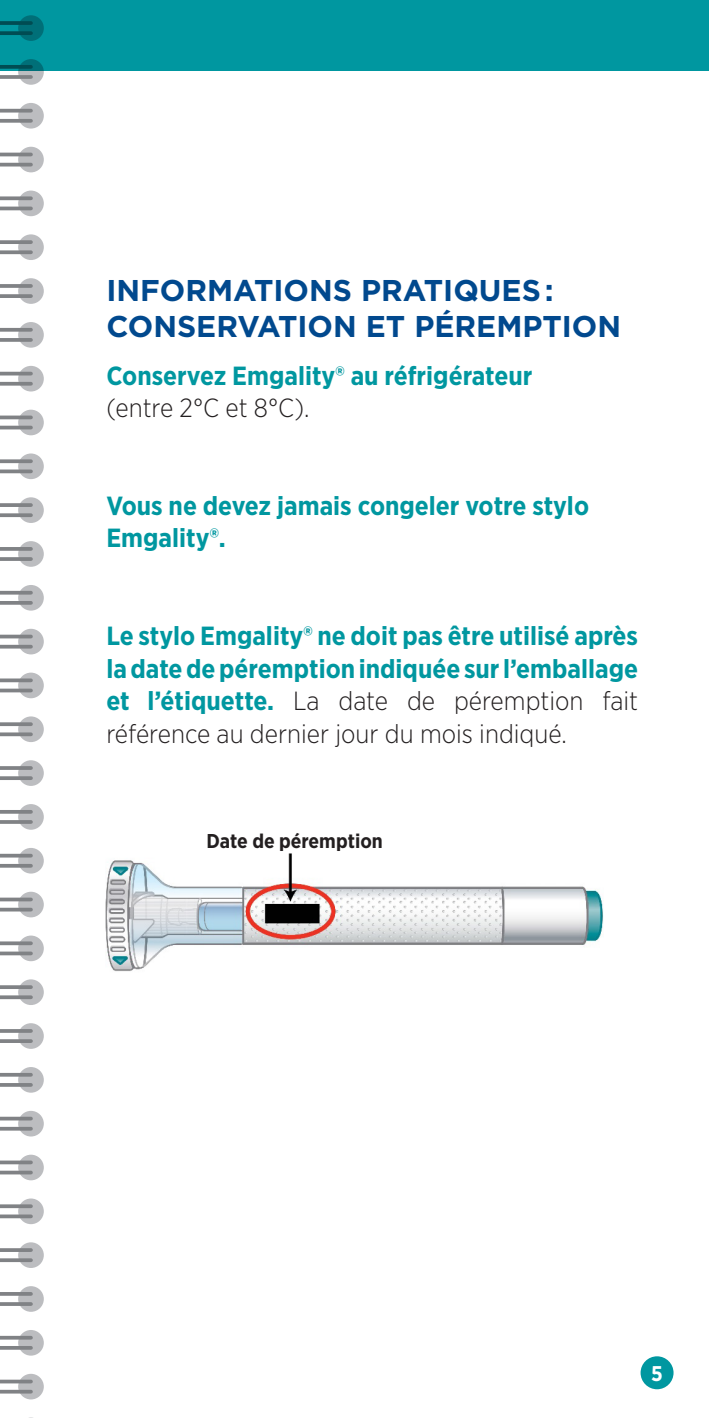
<style>
.page{position:relative;width:709px;height:1418px;background:#fff}
.page>*{position:absolute;margin:0;border:0;box-sizing:border-box;transform-origin:0 0}
.Inter{font:700 30px/36px "Gotham";color:#01498e}
.Courant{font:700 26.25px/32.5px "Gotham Narrow";color:#0097a0}
.t1{font:700 21.25px "Gotham Narrow";color:#fff}
.Courant-2{font:700 20px "Gotham Narrow";color:#231f20}
.s1{font-weight:300;color:#231f20}
</style>
<div class="page">
<div style="left:640px;top:1356px;width:33px;height:33px;background:#0097a0;border-radius:50%"></div>
<div style="left:0;top:0;width:709px;height:71px;background:#0097a0"></div>
<img style="left:105px;top:853px;width:498px;height:119px">
<svg style="left:18px;top:15px;width:26px;height:26px"></svg>
<svg style="left:18px;top:59px;width:26px;height:26px"></svg>
<div style="left:18px;top:103px;width:26px;height:26px;background:#bcbdc0;border-radius:50%"></div>
<svg style="left:18px;top:147px;width:26px;height:25px"></svg>
<div style="left:18px;top:190px;width:26px;height:26px;background:#bcbdc0;border-radius:50%"></div>
<div style="left:18px;top:234px;width:26px;height:26px;background:#bcbdc0;border-radius:50%"></div>
<div style="left:18px;top:278px;width:26px;height:26px;background:#bcbdc0;border-radius:50%"></div>
<div style="left:18px;top:322px;width:26px;height:26px;background:#bcbdc0;border-radius:50%"></div>
<div style="left:18px;top:366px;width:26px;height:25px;background:#bcbdc0;border-radius:50%"></div>
<div style="left:18px;top:409px;width:26px;height:26px;background:#bcbdc0;border-radius:50%"></div>
<div style="left:18px;top:453px;width:26px;height:26px;background:#bcbdc0;border-radius:50%"></div>
<div style="left:18px;top:497px;width:26px;height:26px;background:#bcbdc0;border-radius:50%"></div>
<div style="left:18px;top:541px;width:26px;height:26px;background:#bcbdc0;border-radius:50%"></div>
<div style="left:18px;top:585px;width:26px;height:25px;background:#bcbdc0;border-radius:50%"></div>
<div style="left:18px;top:628px;width:26px;height:26px;background:#bcbdc0;border-radius:50%"></div>
<div style="left:18px;top:672px;width:26px;height:26px;background:#bcbdc0;border-radius:50%"></div>
<div style="left:18px;top:716px;width:26px;height:26px;background:#bcbdc0;border-radius:50%"></div>
<div style="left:18px;top:760px;width:26px;height:26px;background:#bcbdc0;border-radius:50%"></div>
<div style="left:18px;top:804px;width:26px;height:25px;background:#bcbdc0;border-radius:50%"></div>
<div style="left:18px;top:848px;width:26px;height:25px;background:#bcbdc0;border-radius:50%"></div>
<div style="left:18px;top:891px;width:26px;height:26px;background:#bcbdc0;border-radius:50%"></div>
<div style="left:18px;top:935px;width:26px;height:26px;background:#bcbdc0;border-radius:50%"></div>
<div style="left:18px;top:979px;width:26px;height:26px;background:#bcbdc0;border-radius:50%"></div>
<div style="left:18px;top:1023px;width:26px;height:25px;background:#bcbdc0;border-radius:50%"></div>
<div style="left:18px;top:1067px;width:26px;height:25px;background:#bcbdc0;border-radius:50%"></div>
<div style="left:18px;top:1110px;width:26px;height:26px;background:#bcbdc0;border-radius:50%"></div>
<div style="left:18px;top:1154px;width:26px;height:26px;background:#bcbdc0;border-radius:50%"></div>
<div style="left:18px;top:1198px;width:26px;height:26px;background:#bcbdc0;border-radius:50%"></div>
<div style="left:18px;top:1242px;width:26px;height:25px;background:#bcbdc0;border-radius:50%"></div>
<div style="left:18px;top:1286px;width:26px;height:25px;background:#bcbdc0;border-radius:50%"></div>
<svg style="left:18px;top:1329px;width:26px;height:26px"></svg>
<div style="left:18px;top:1373px;width:26px;height:26px;background:#bcbdc0;border-radius:50%"></div>
<hr style="left:0;top:21px;width:31px;height:4px;background:#004d54">
<svg style="left:0;top:31px;width:31px;height:4px"></svg>
<svg style="left:0;top:65px;width:31px;height:4px"></svg>
<svg style="left:0;top:75px;width:31px;height:4px"></svg>
<svg style="left:0;top:109px;width:31px;height:4px"></svg>
<svg style="left:0;top:119px;width:31px;height:4px"></svg>
<hr style="left:0;top:153px;width:31px;height:3px;background:#808285">
<hr style="left:0;top:163px;width:31px;height:3px;background:#808285">
<svg style="left:0;top:196px;width:31px;height:4px"></svg>
<svg style="left:0;top:206px;width:31px;height:4px"></svg>
<svg style="left:0;top:240px;width:31px;height:4px"></svg>
<svg style="left:0;top:250px;width:31px;height:4px"></svg>
<svg style="left:0;top:284px;width:31px;height:4px"></svg>
<svg style="left:0;top:294px;width:31px;height:4px"></svg>
<svg style="left:0;top:328px;width:31px;height:4px"></svg>
<svg style="left:0;top:338px;width:31px;height:4px"></svg>
<hr style="left:0;top:372px;width:31px;height:3px;background:#808285">
<hr style="left:0;top:382px;width:31px;height:3px;background:#808285">
<svg style="left:0;top:415px;width:31px;height:4px"></svg>
<svg style="left:0;top:425px;width:31px;height:4px"></svg>
<svg style="left:0;top:459px;width:31px;height:4px"></svg>
<svg style="left:0;top:469px;width:31px;height:4px"></svg>
<svg style="left:0;top:503px;width:31px;height:4px"></svg>
<svg style="left:0;top:513px;width:31px;height:4px"></svg>
<svg style="left:0;top:547px;width:31px;height:4px"></svg>
<svg style="left:0;top:557px;width:31px;height:4px"></svg>
<hr style="left:0;top:591px;width:31px;height:3px;background:#808285">
<hr style="left:0;top:601px;width:31px;height:3px;background:#808285">
<svg style="left:0;top:634px;width:31px;height:4px"></svg>
<hr style="left:0;top:645px;width:31px;height:3px;background:#808285">
<svg style="left:0;top:678px;width:31px;height:4px"></svg>
<svg style="left:0;top:688px;width:31px;height:4px"></svg>
<svg style="left:0;top:722px;width:31px;height:4px"></svg>
<svg style="left:0;top:732px;width:31px;height:4px"></svg>
<svg style="left:0;top:766px;width:31px;height:4px"></svg>
<svg style="left:0;top:776px;width:31px;height:4px"></svg>
<hr style="left:0;top:810px;width:31px;height:3px;background:#808285">
<hr style="left:0;top:820px;width:31px;height:3px;background:#808285">
<svg style="left:0;top:853px;width:31px;height:4px"></svg>
<hr style="left:0;top:864px;width:31px;height:3px;background:#808285">
<svg style="left:0;top:897px;width:31px;height:4px"></svg>
<svg style="left:0;top:907px;width:31px;height:4px"></svg>
<svg style="left:0;top:941px;width:31px;height:4px"></svg>
<svg style="left:0;top:951px;width:31px;height:4px"></svg>
<svg style="left:0;top:985px;width:31px;height:4px"></svg>
<svg style="left:0;top:995px;width:31px;height:4px"></svg>
<hr style="left:0;top:1029px;width:31px;height:3px;background:#808285">
<hr style="left:0;top:1039px;width:31px;height:3px;background:#808285">
<svg style="left:0;top:1072px;width:31px;height:4px"></svg>
<hr style="left:0;top:1083px;width:31px;height:3px;background:#808285">
<svg style="left:0;top:1116px;width:31px;height:4px"></svg>
<svg style="left:0;top:1126px;width:31px;height:4px"></svg>
<svg style="left:0;top:1160px;width:31px;height:4px"></svg>
<svg style="left:0;top:1170px;width:31px;height:4px"></svg>
<svg style="left:0;top:1204px;width:31px;height:4px"></svg>
<svg style="left:0;top:1214px;width:31px;height:4px"></svg>
<hr style="left:0;top:1248px;width:31px;height:3px;background:#808285">
<hr style="left:0;top:1258px;width:31px;height:3px;background:#808285">
<svg style="left:0;top:1291px;width:31px;height:4px"></svg>
<hr style="left:0;top:1302px;width:31px;height:3px;background:#808285">
<svg style="left:0;top:1335px;width:31px;height:4px"></svg>
<svg style="left:0;top:1345px;width:31px;height:4px"></svg>
<svg style="left:0;top:1379px;width:31px;height:4px"></svg>
<svg style="left:0;top:1389px;width:31px;height:4px"></svg>
<p class="Inter" style="left:106px;top:272px;width:516px">INFORMATIONS PRATIQUES :<br>CONSERVATION ET PÉREMPTION</p>
<p class="Courant" style="left:106px;top:359px;width:427px">Conservez Emgality® au réfrigérateur <span class="s1">(entre 2°C et 8°C).</span></p>
<p class="Courant" style="left:106px;top:489px;width:484px">Vous ne devez jamais congeler votre stylo<br>Emgality®.</p>
<p class="Courant" style="left:106px;top:619px;width:533px;text-align:justify">Le stylo Emgality® ne doit pas être utilisé après la date de péremption indiquée sur l’emballage et l’étiquette. <span class="s1">La date de péremption fait référence au dernier jour du mois indiqué.</span></p>
<p class="Courant-2" style="left:206px;top:828px;width:178px">Date de péremption</p>
<p class="t1" style="left:651px;top:1359px;width:13px">5</p>
</div>
